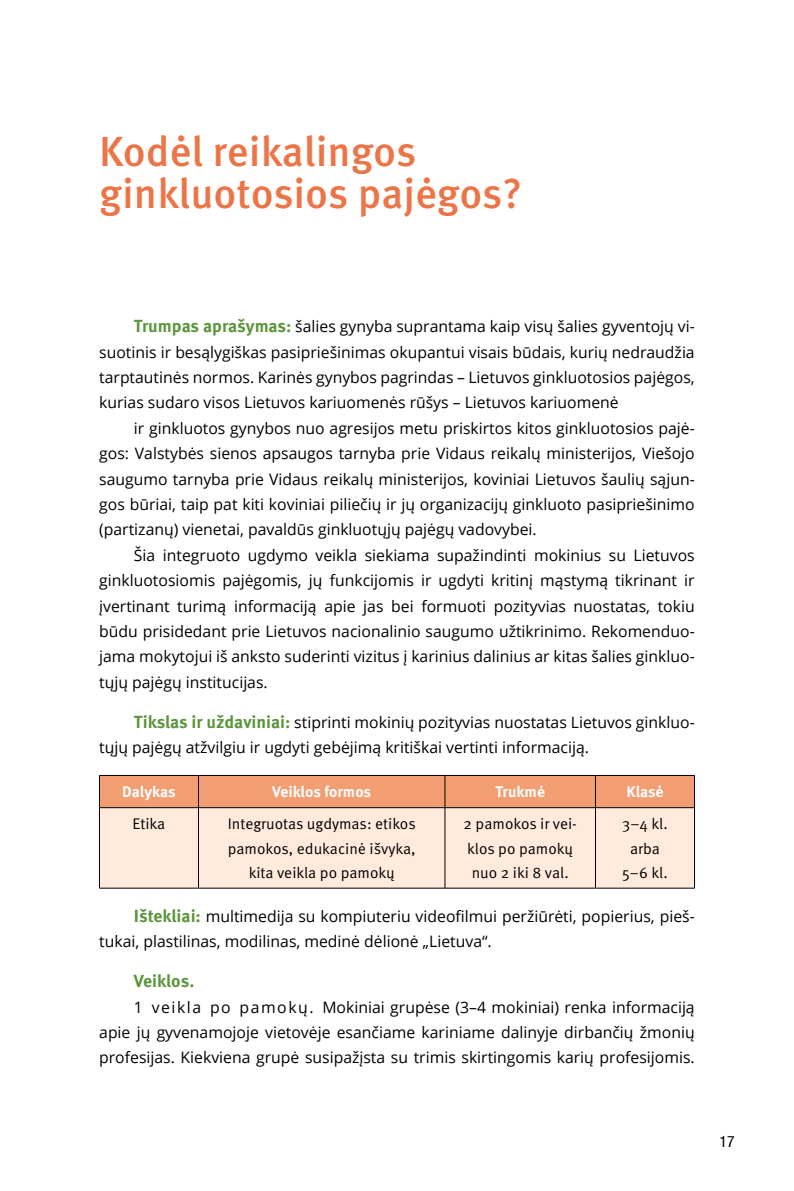
<style>
.page{position:relative;width:794px;height:1191px;background:#fff}
.page>*{position:absolute;margin:0;border:0;box-sizing:border-box;transform-origin:0 0}
.t1{font:500 42px/42px "Meta Pro";color:#ec7548}
.t2{font:700 17.5px "Meta Pro";letter-spacing:-.005em;color:#5b953c}
.t3{font:15.75px/25.4px "Open Sans";color:#000;text-align:justify}
.t4{font:condensed 15.75px "Helvetica Neue LT Com";color:#000}
.t5{font:15.4px/24.5px "Meta Pro";color:#000;text-align:center}
.t6{font:700 15.4px "Meta Pro";color:#fff}
.s1{font-family:"Meta Pro";font-weight:700;font-size:17.5px;color:#5b953c}
</style>
<div class="page">
<div style="left:100px;top:776px;width:594px;height:31px;background:#f39d72"></div>
<div style="left:100px;top:808px;width:594px;height:80px;background:#ffeadb"></div>
<hr style="left:99px;top:775px;width:99px;height:1px;background:#000">
<hr style="left:99px;top:775px;width:1px;height:32px;background:#000">
<hr style="left:198px;top:775px;width:247px;height:1px;background:#000">
<hr style="left:198px;top:775px;width:1px;height:32px;background:#000">
<hr style="left:445px;top:775px;width:150px;height:1px;background:#000">
<hr style="left:445px;top:775px;width:1px;height:32px;background:#000">
<hr style="left:595px;top:775px;width:99px;height:1px;background:#000">
<hr style="left:595px;top:775px;width:1px;height:32px;background:#000">
<hr style="left:694px;top:775px;width:1px;height:32px;background:#000">
<hr style="left:99px;top:807px;width:99px;height:1px;background:#000">
<hr style="left:99px;top:808px;width:1px;height:80px;background:#000">
<hr style="left:198px;top:807px;width:247px;height:1px;background:#000">
<hr style="left:198px;top:808px;width:1px;height:80px;background:#000">
<hr style="left:445px;top:807px;width:150px;height:1px;background:#000">
<hr style="left:445px;top:808px;width:1px;height:80px;background:#000">
<hr style="left:595px;top:807px;width:99px;height:1px;background:#000">
<hr style="left:595px;top:808px;width:1px;height:80px;background:#000">
<hr style="left:694px;top:808px;width:1px;height:80px;background:#000">
<hr style="left:99px;top:888px;width:99px;height:1px;background:#000">
<hr style="left:198px;top:888px;width:247px;height:1px;background:#000">
<hr style="left:445px;top:888px;width:150px;height:1px;background:#000">
<hr style="left:595px;top:888px;width:99px;height:1px;background:#000">
<h1 class="t1" style="left:99px;top:131px;width:425px">Kodėl reikalingos ginkluotosios pajėgos?</h1>
<p class="t3" style="left:99px;top:313px;width:597px;text-indent:35px"><span class="s1">Trumpas aprašymas:</span> šalies gynyba suprantama kaip visų šalies gyventojų vi&shy;suotinis ir besąlygiškas pasipriešinimas okupantui visais būdais, kurių nedraudžia tarptautinės normos. Karinės gynybos pagrindas – Lietuvos ginkluotosios pajėgos, kurias sudaro visos Lietuvos kariuomenės rūšys – Lietuvos kariuomenė</p>
<p class="t3" style="left:99px;top:415px;width:597px;text-indent:35px">ir ginkluotos gynybos nuo agresijos metu priskirtos kitos ginkluotosios pajė&shy;gos: Valstybės sienos apsaugos tarnyba prie Vidaus reikalų ministerijos, Viešojo saugumo tarnyba prie Vidaus reikalų ministerijos, koviniai Lietuvos šaulių sąjun&shy;gos būriai, taip pat kiti koviniai piliečių ir jų organizacijų ginkluoto pasipriešinimo (partizanų) vienetai, pavaldūs ginkluotųjų pajėgų vadovybei.</p>
<p class="t3" style="left:99px;top:542px;width:597px;text-indent:35px">Šia integruoto ugdymo veikla siekiama supažindinti mokinius su Lietuvos ginkluotosiomis pajėgomis, jų funkcijomis ir ugdyti kritinį mąstymą tikrinant ir įvertinant turimą informaciją apie jas bei formuoti pozityvias nuostatas, tokiu būdu prisidedant prie Lietuvos nacionalinio saugumo užtikrinimo. Rekomenduo&shy;jama mokytojui iš anksto suderinti vizitus į karinius dalinius ar kitas šalies ginkluo&shy;tųjų pajėgų institucijas.</p>
<p class="t3" style="left:99px;top:709px;width:597px;text-indent:35px"><span class="s1">Tikslas ir uždaviniai:</span> stiprinti mokinių pozityvias nuostatas Lietuvos ginkluo&shy;tųjų pajėgų atžvilgiu ir ugdyti gebėjimą kritiškai vertinti informaciją.</p>
<p class="t6" style="left:122px;top:782px;width:55px">Dalykas</p>
<p class="t6" style="left:272px;top:782px;width:100px">Veiklos formos</p>
<p class="t6" style="left:495px;top:782px;width:51px">Trukmė</p>
<p class="t6" style="left:626px;top:782px;width:39px">Klasė</p>
<p class="t5" style="left:132px;top:812px;width:34px">Etika</p>
<p class="t5" style="left:228px;top:812px;width:190px">Integruotas ugdymas: etikos pamokos, edukacinė išvyka, kita veikla po pamokų</p>
<p class="t5" style="left:463px;top:812px;width:115px;text-align:left">2 pamokos ir vei&shy;klos po pamokų nuo 2 iki 8 val.</p>
<p class="t5" style="left:622px;top:812px;width:47px">3–4 kl. arba<br>5–6 kl.</p>
<p class="t3" style="left:99px;top:902px;width:597px;text-indent:35px"><span class="s1">Ištekliai:</span> multimedija su kompiuteriu videofilmui peržiūrėti, popierius, pieš&shy;tukai, plastilinas, modilinas, medinė dėlionė „Lietuva“.</p>
<p class="t2" style="left:134px;top:970px;width:62px">Veiklos.</p>
<p class="t3" style="left:99px;top:994px;width:597px;text-indent:35px">1 veikla po pamokų. Mokiniai grupėse (3–4 mokiniai) renka informaciją apie jų gyvenamojoje vietovėje esančiame kariniame dalinyje dirbančių žmonių profesijas. Kiekviena grupė susipažįsta su trimis skirtingomis karių profesijomis.</p>
<p class="t4" style="left:719px;top:1132px;width:17px">17</p>
</div>
